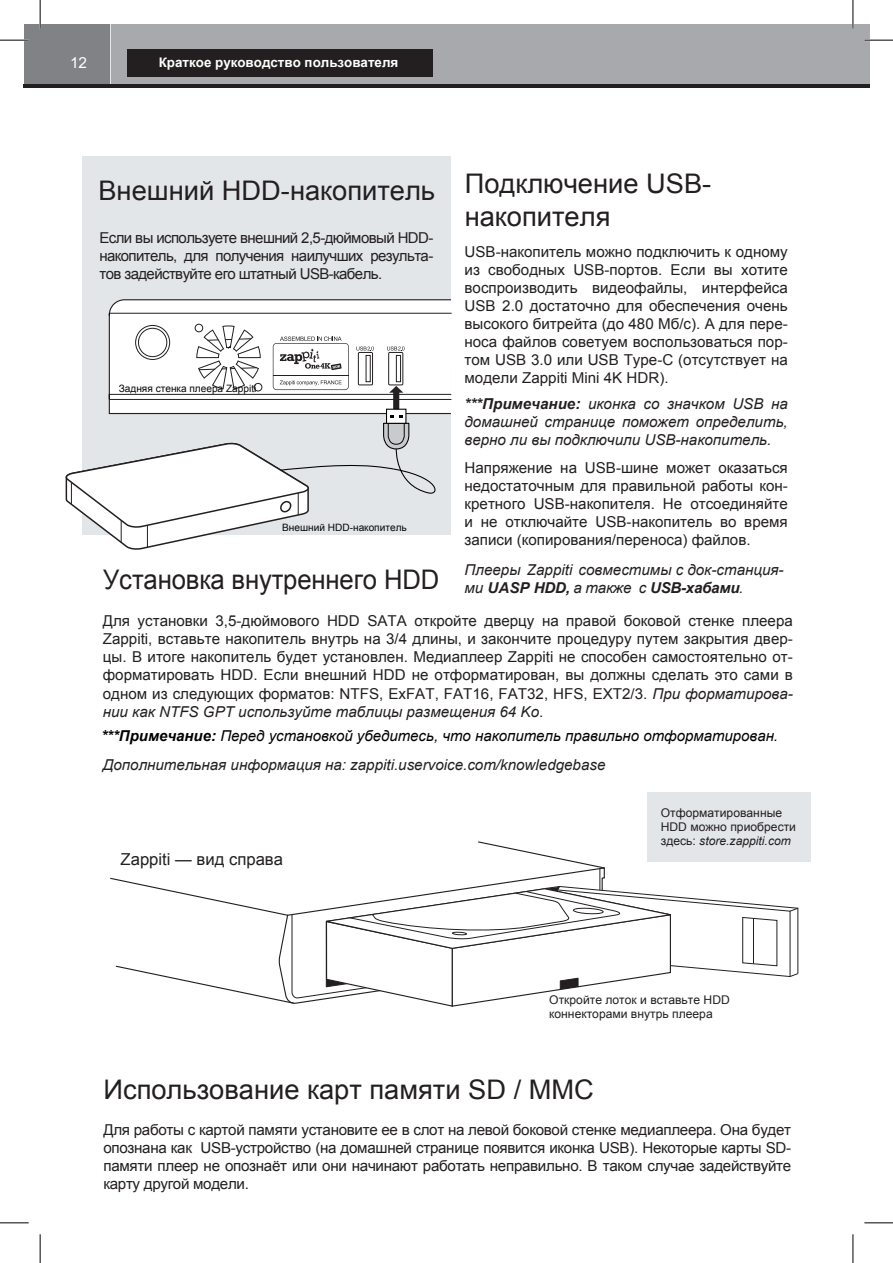
<style>
.page{position:relative;width:893px;height:1263px;background:#fff}
.page>*{position:absolute;margin:0;border:0;box-sizing:border-box;transform-origin:0 0}
.t1{font:27px/32.4px "Arial";color:#231f20}
.t2{font:27px "Arial";color:#231f20;scale:.95 1}
.t3{font:16.5px "Arial";color:#231f20}
.t4{font:15.15px "Arial";color:#fff}
.t5{font:15px/18px "Arial";color:#231f20;text-align:justify}
.t6{font:italic 15px/18px "Arial";color:#231f20;text-align:justify}
.t7{font:italic 15px "Arial";color:#000}
.t8{font:700 13.2px "Arial";color:#fff}
.t9{font:12px/14.4px "Arial";color:#231f20}
.t10{font:10.05px "Arial";color:#050605}
.s1{font-weight:700}
.s2{font-style:italic}
</style>
<div class="page">
<div style="left:82px;top:157px;width:369px;height:378px;background:#e3e6e8"></div>
<div style="left:853px;top:24px;width:16px;height:60px;background:#a8a9ad"></div>
<hr style="left:853px;top:84px;width:16px;height:4px;background:#231f20">
<div style="left:46px;top:24px;width:807px;height:60px;background:#a8a9ad"></div>
<div style="left:24px;top:24px;width:86px;height:61px;background:#808285"></div>
<div style="left:127px;top:49px;width:306px;height:28px;background:#231f20"></div>
<hr style="left:110px;top:24px;width:1px;height:61px;background:#e6e7e9">
<hr style="left:24px;top:84px;width:829px;height:4px;background:#231f20">
<hr style="left:0;top:39px;width:29px;height:2px;background:#fff">
<hr style="left:864px;top:39px;width:29px;height:2px;background:#fff">
<hr style="left:39px;top:0;width:2px;height:29px;background:#fff">
<hr style="left:852px;top:0;width:2px;height:29px;background:#fff">
<svg style="left:0;top:40px;width:29px;height:1px"></svg>
<svg style="left:864px;top:40px;width:29px;height:1px"></svg>
<svg style="left:0;top:1222px;width:29px;height:1px"></svg>
<svg style="left:864px;top:1222px;width:29px;height:1px"></svg>
<svg style="left:40px;top:0;width:1px;height:29px"></svg>
<svg style="left:40px;top:1234px;width:1px;height:29px"></svg>
<svg style="left:853px;top:0;width:1px;height:29px"></svg>
<svg style="left:853px;top:1234px;width:1px;height:29px"></svg>
<svg style="left:110px;top:841px;width:689px;height:166px"></svg>
<svg style="left:65px;top:299px;width:387px;height:251px"></svg>
<div style="left:647px;top:792px;width:164px;height:70px;background:#e3e6e8"></div>
<p class="t4" style="left:70px;top:53px;width:19px">12</p>
<p class="t8" style="left:159px;top:53px;width:241px">Краткое руководство пользователя</p>
<h1 class="t1" style="left:465px;top:168px;width:248px">Подключение USB&shy;накопителя</h1>
<p class="t5" style="left:464px;top:243px;width:325px">USB-накопитель можно подключить к одному из свободных USB-портов. Если вы хотите воспроизводить видеофайлы, интерфейса USB 2.0 достаточно для обеспечения очень высокого битрейта (до 480 Мб/с). А для пере&shy;носа файлов советуем воспользоваться пор&shy;том USB 3.0 или USB Type-C (отсутствует на модели Zappiti Mini 4K HDR).</p>
<p class="t6" style="left:464px;top:395px;width:325px"><span class="s1">***Примечание:</span> иконка со значком USB на домашней странице поможет определить, верно ли вы подключили USB-накопитель.</p>
<p class="t5" style="left:464px;top:459px;width:325px">Напряжение на USB-шине может оказаться недостаточным для правильной работы кон&shy;кретного USB-накопителя. Не отсоединяйте и не отключайте USB-накопитель во время записи (копирования/переноса) файлов.</p>
<p class="t6" style="left:464px;top:561px;width:321px">Плееры Zappiti совместимы с док-станция&shy;ми <span class="s1">UASP HDD,</span> а также с <span class="s1">USB-хабами</span>.</p>
<h1 class="t1" style="left:98px;top:175px;width:338px">Внешний HDD-накопитель</h1>
<p class="t5" style="left:99px;top:229px;width:335px">Если вы используете внешний 2,5-дюймовый HDD&shy;накопитель, для получения наилучших результа&shy;тов задействуйте его штатный USB-кабель.</p>
<p class="t10" style="left:119px;top:382px;width:139px">Задняя стенка плеера Zappiti</p>
<p class="t10" style="left:282px;top:521px;width:126px">Внешний HDD-накопитель</p>
<h1 class="t2" style="left:103px;top:562px;width:355px">Установка внутреннего HDD</h1>
<p class="t5" style="left:103px;top:612px;width:692px">Для установки 3,5-дюймового HDD SATA откройте дверцу на правой боковой стенке плеера Zappiti, вставьте накопитель внутрь на 3/4 длины, и закончите процедуру путем закрытия двер&shy;цы. В итоге накопитель будет установлен. Медиаплеер Zappiti не способен самостоятельно от&shy;форматировать HDD. Если внешний HDD не отформатирован, вы должны сделать это сами в одном из следующих форматов: NTFS, ExFAT, FAT16, FAT32, HFS, EXT2/3. <span class="s2">При форматирова&shy;нии как NTFS GPT используйте таблицы размещения 64 Ko</span>.</p>
<p class="t6" style="left:103px;top:756px;width:504px">Дополнительная информация на: zappiti.uservoice.com/knowledgebase</p>
<p class="t7" style="left:101px;top:726px;width:678px"><span class="s1">***Примечание:</span> Перед установкой убедитесь, что накопитель правильно отформатирован.</p>
<p class="t3" style="left:121px;top:848px;width:164px">Zappiti — вид справа</p>
<p class="t9" style="left:661px;top:805px;width:137px">Отформатированные<br>HDD можно приобрести здесь: <span class="s2">store.zappiti.com</span></p>
<p class="t9" style="left:549px;top:992px;width:182px">Откройте лоток и вставьте HDD коннекторами внутрь плеера</p>
<h1 class="t1" style="left:103px;top:1074px;width:492px">Использование карт памяти SD / MMC</h1>
<p class="t5" style="left:103px;top:1121px;width:689px">Для работы с картой памяти установите ее в слот на левой боковой стенке медиаплеера. Она будет опознана как USB-устройство (на домашней странице появится иконка USB). Некоторые карты SD&shy;памяти плеер не опознаёт или они начинают работать неправильно. В таком случае задействуйте карту другой модели.</p>
</div>
